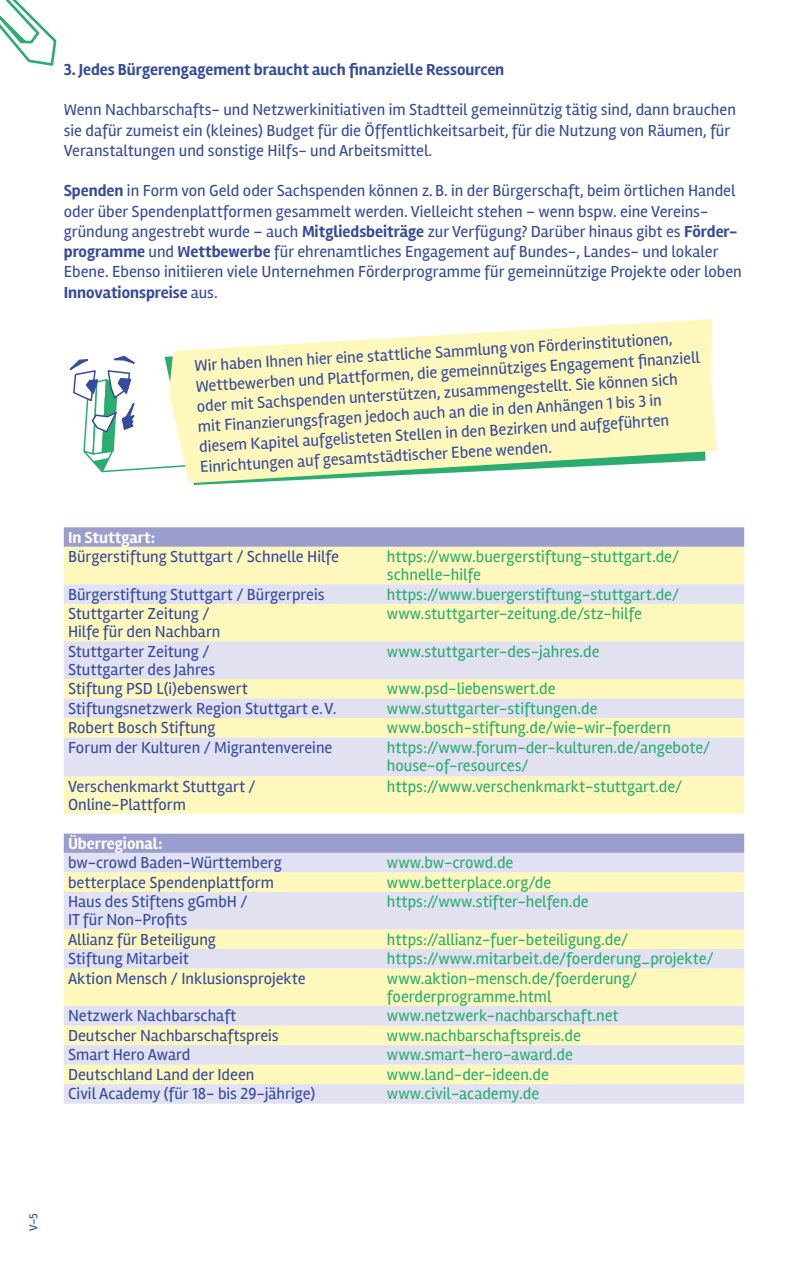
<style>
.page{position:relative;width:808px;height:1263px;background:#fff}
.page>*{position:absolute;margin:0;border:0;box-sizing:border-box;transform-origin:0 0}
.t1{font:16.5px/20.2px "Rambla";color:#364b9b}
.t2{font:16.5px/18px "Rambla";color:#2bad70}
.t3{font:700 16.5px "Rambla";color:#364b9b}
.t4{font:700 16.5px "Rambla";color:#fff}
.t5{font:12px "Rambla";color:#364b9b}
.s1{font-weight:700}
</style>
<div class="page">
<svg style="left:64px;top:527px;width:680px;height:20px;background:#9e9fcf"></svg>
<div style="left:64px;top:547px;width:680px;height:37px;background:#fff8bd"></div>
<svg style="left:64px;top:584px;width:680px;height:520px;background:#ece9d8"></svg>
<svg style="left:64px;top:814px;width:680px;height:19px"></svg>
<svg style="left:69px;top:355px;width:96px;height:118px"></svg>
<svg style="left:169px;top:319px;width:548px;height:164px;fill:#fff8bd"></svg>
<svg style="left:0;top:0;width:57px;height:66px"></svg>
<p class="t3" style="left:64px;top:60px;width:442px">3. Jedes Bürgerengagement braucht auch finanzielle Ressourcen</p>
<p class="t1" style="left:64px;top:100px;width:674px">Wenn Nachbarschafts- und Netzwerkinitiativen im Stadtteil gemeinnützig tätig sind, dann brauchen sie dafür zumeist ein (kleines) Budget für die Öffentlichkeitsarbeit, für die Nutzung von Räumen, für<br>Veranstaltungen und sonstige Hilfs- und Arbeitsmittel.</p>
<p class="t1" style="left:64px;top:181px;width:679px"><span class="s1">Spenden</span> in Form von Geld oder Sachspenden können z.B. in der Bürgerschaft, beim örtlichen Handel oder über Spendenplattformen gesammelt werden. Vielleicht stehen – wenn bspw. eine Vereins&shy;gründung angestrebt wurde – auch <span class="s1">Mitgliedsbeiträge</span> zur Verfügung? Darüber hinaus gibt es <span class="s1">Förder&shy;programme</span> und <span class="s1">Wettbewerbe</span> für ehrenamtliches Engagement auf Bundes-, Landes- und lokaler Ebene. Ebenso initiieren viele Unternehmen Förderprogramme für gemeinnützige Projekte oder loben <span class="s1">Innovationspreise</span> aus.</p>
<p class="t1" style="left:194px;top:355px;width:506px;rotate:-3deg">Wir haben Ihnen hier eine stattliche Sammlung von Förderinstitutionen, Wettbewerben und Plattformen, die gemeinnütziges Engagement fi nanziell oder mit Sachspenden unterstützen, zusammengestellt. Sie können sich mit Finanzierungsfragen jedoch auch an die in den Anhängen 1 bis 3 in diesem Kapitel aufgelisteten Stellen in den Bezirken und aufgeführten Einrichtungen auf gesamtstädtischer Ebene wenden.</p>
<p class="t4" style="left:68px;top:527px;width:89px">In Stuttgart:</p>
<p class="t1" style="left:68px;top:546px;width:272px">Bürgerstiftung Stuttgart / Schnelle Hilfe</p>
<p class="t2" style="left:387px;top:547px;width:294px">https://www.buergerstiftung-stuttgart.de/ schnelle-hilfe</p>
<p class="t1" style="left:68px;top:584px;width:258px">Bürgerstiftung Stuttgart / Bürgerpreis</p>
<p class="t2" style="left:387px;top:585px;width:294px">https://www.buergerstiftung-stuttgart.de/</p>
<p class="t1" style="left:68px;top:605px;width:154px;line-height:18px">Stuttgarter Zeitung /<br>Hilfe für den Nachbarn</p>
<p class="t2" style="left:387px;top:605px;width:256px">www.stuttgarter-zeitung.de/stz-hilfe</p>
<p class="t1" style="left:68px;top:642px;width:149px;line-height:18px">Stuttgarter Zeitung /<br>Stuttgarter des Jahres</p>
<p class="t2" style="left:387px;top:642px;width:214px">www.stuttgarter-des-jahres.de</p>
<p class="t1" style="left:68px;top:678px;width:181px">Stiftung PSD L(i)ebenswert</p>
<p class="t2" style="left:387px;top:680px;width:170px">www.psd-liebenswert.de</p>
<p class="t1" style="left:68px;top:698px;width:270px">Stiftungsnetzwerk Region Stuttgart e.V.</p>
<p class="t2" style="left:387px;top:699px;width:212px">www.stuttgarter-stiftungen.de</p>
<p class="t1" style="left:68px;top:717px;width:149px">Robert Bosch Stiftung</p>
<p class="t2" style="left:387px;top:719px;width:285px">www.bosch-stiftung.de/wie-wir-foerdern</p>
<p class="t1" style="left:68px;top:737px;width:266px">Forum der Kulturen / Migrantenvereine</p>
<p class="t2" style="left:387px;top:738px;width:325px">https://www.forum-der-kulturen.de/angebote/ house-of-resources/</p>
<p class="t1" style="left:68px;top:777px;width:189px;line-height:18px">Verschenkmarkt Stuttgart /<br>Online-Plattform</p>
<p class="t2" style="left:387px;top:777px;width:297px">https://www.verschenkmarkt-stuttgart.de/</p>
<p class="t4" style="left:68px;top:833px;width:96px">Überregional:</p>
<p class="t1" style="left:68px;top:852px;width:215px">bw-crowd Baden-Württemberg</p>
<p class="t2" style="left:387px;top:853px;width:128px">www.bw-crowd.de</p>
<p class="t1" style="left:68px;top:872px;width:207px">betterplace Spendenplattform</p>
<p class="t2" style="left:387px;top:873px;width:166px">www.betterplace.org/de</p>
<p class="t1" style="left:68px;top:892px;width:181px;line-height:18px">Haus des Stiftens gGmbH /<br>IT für Non-Profits</p>
<p class="t2" style="left:387px;top:892px;width:203px">https://www.stifter-helfen.de</p>
<p class="t1" style="left:68px;top:929px;width:149px">Allianz für Beteiligung</p>
<p class="t2" style="left:387px;top:930px;width:243px">https://allianz-fuer-beteiligung.de/</p>
<p class="t1" style="left:68px;top:948px;width:122px">Stiftung Mitarbeit</p>
<p class="t2" style="left:387px;top:950px;width:328px">https://www.mitarbeit.de/foerderung_projekte/</p>
<p class="t1" style="left:68px;top:968px;width:239px">Aktion Mensch / Inklusionsprojekte</p>
<p class="t2" style="left:387px;top:969px;width:252px">www.aktion-mensch.de/foerderung/ foerderprogramme.html</p>
<p class="t1" style="left:68px;top:1005px;width:170px">Netzwerk Nachbarschaft</p>
<p class="t2" style="left:387px;top:1007px;width:233px">www.netzwerk-nachbarschaft.net</p>
<p class="t1" style="left:68px;top:1025px;width:212px">Deutscher Nachbarschaftspreis</p>
<p class="t2" style="left:387px;top:1026px;width:196px">www.nachbarschaftspreis.de</p>
<p class="t1" style="left:68px;top:1044px;width:124px">Smart Hero Award</p>
<p class="t2" style="left:387px;top:1046px;width:187px">www.smart-hero-award.de</p>
<p class="t1" style="left:68px;top:1064px;width:188px">Deutschland Land der Ideen</p>
<p class="t2" style="left:387px;top:1065px;width:164px">www.land-der-ideen.de</p>
<p class="t1" style="left:68px;top:1084px;width:249px">Civil Academy (für 18- bis 29-jährige)</p>
<p class="t2" style="left:387px;top:1085px;width:154px">www.civil-academy.de</p>
<p class="t5" style="left:26px;top:1231px;width:20px;rotate:-90deg">V–5</p>
</div>
